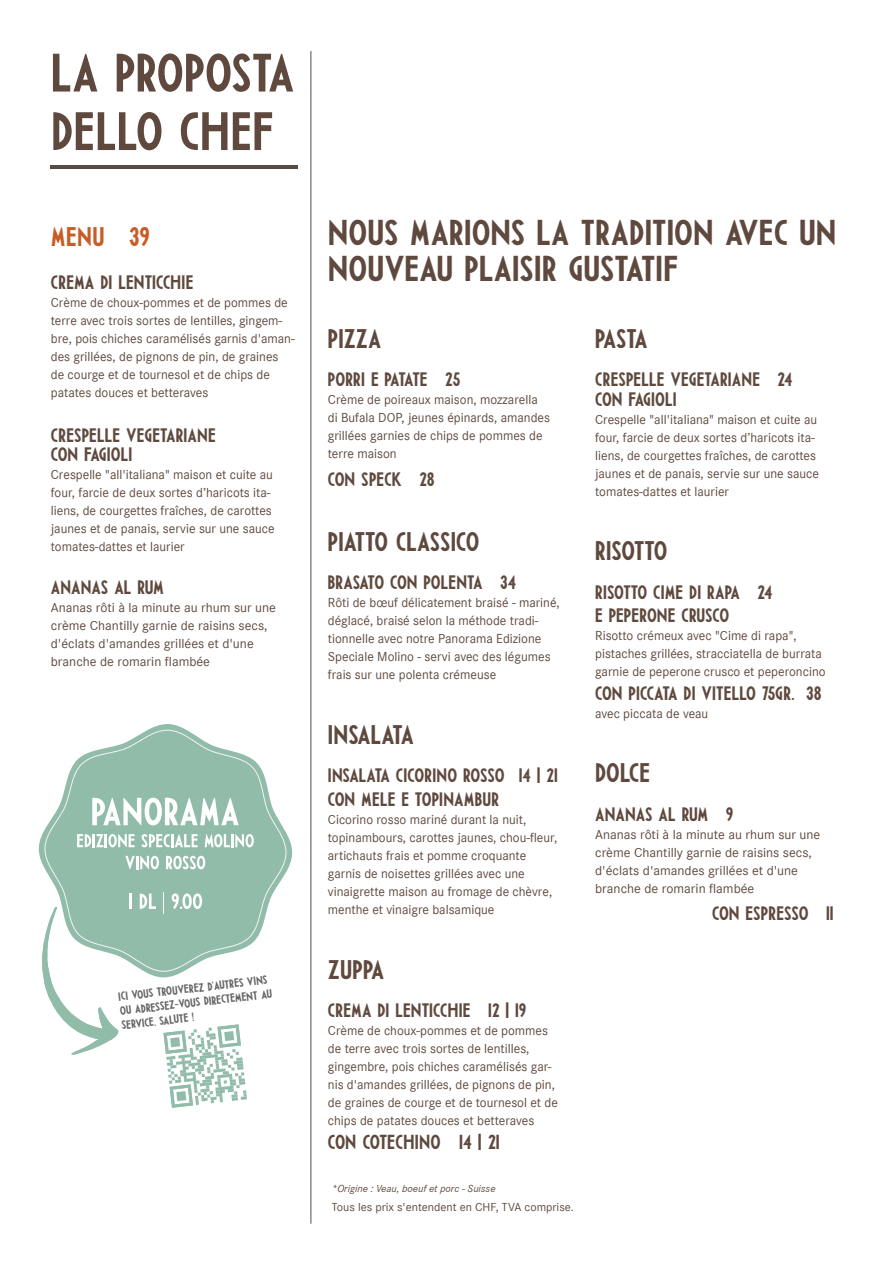
<style>
.page{position:relative;width:893px;height:1263px;background:#fff}
.page>*{position:absolute;margin:0;border:0;box-sizing:border-box;transform-origin:0 0}
.t1{font:54px/58.5px "MPI Deco";color:#5f493e}
.t2{font:36px/36px "MPI Deco";color:#5f493e;scale:1.04 1}
.t3{font:27px "MPI Deco";letter-spacing:-.005em;color:#5f493e}
.text{font:27px "MPI Deco";letter-spacing:.01em;color:#c85c26}
.t4{font:20.4px "MPI Deco";color:#5f493e}
.t5{font:19.5px/23.4px "MPI Deco";color:#5f493e}
.t6{font:13.5px/18px "Corporate S";color:#5f493e}
.t7{font:13.5px/18px "Corporate S";color:#5f493e;scale:1.04 1}
.t8{font:12px/14.5px "MPI Deco";color:#636366}
.t9{font:12px "Corporate S";color:#5f493e;scale:1.04 1}
.t10{font:italic 10.5px "Corporate S";color:#5f493e;scale:1.04 1}
</style>
<div class="page">
<hr style="left:51px;top:165px;width:247px;height:4px;background:#574c44">
<hr style="left:311px;top:51px;width:1px;height:1173px;background:#574c44">
<svg style="left:43px;top:978px;width:76px;height:77px"></svg>
<svg style="left:163px;top:1024px;width:84px;height:84px"></svg>
<svg style="left:38px;top:724px;width:254px;height:254px"></svg>
<svg style="left:45px;top:730px;width:241px;height:241px"></svg>
<svg style="left:92px;top:796px;width:147px;height:29px"></svg>
<svg style="left:77px;top:834px;width:58px;height:13px"></svg>
<svg style="left:141px;top:833px;width:57px;height:15px"></svg>
<svg style="left:205px;top:834px;width:50px;height:13px"></svg>
<svg style="left:125px;top:856px;width:35px;height:13px"></svg>
<svg style="left:166px;top:855px;width:41px;height:15px"></svg>
<svg style="left:129px;top:893px;width:2px;height:16px"></svg>
<svg style="left:140px;top:893px;width:16px;height:16px"></svg>
<svg style="left:163px;top:892px;width:1px;height:22px"></svg>
<svg style="left:170px;top:893px;width:34px;height:16px"></svg>
<p class="t1" style="left:51px;top:44px;width:245px">LA PROPOSTA<br>DELLO CHEF</p>
<p class="text" style="left:51px;top:221px;width:100px">MENU 39</p>
<p class="t5" style="left:51px;top:271px;width:144px">CREMA DI LENTICCHIE</p>
<p class="t6" style="left:51px;top:293px;width:245px">Crème de choux-pommes et de pommes de terre avec trois sortes de lentilles, gingem&shy;bre, pois chiches caramélisés garnis d'aman&shy;des grillées, de pignons de pin, de graines de courge et de tournesol et de chips de patates douces et betteraves</p>
<p class="t5" style="left:51px;top:424px;width:166px">CRESPELLE VEGETARIANE</p>
<p class="t5" style="left:51px;top:443px;width:83px">CON FAGIOLI</p>
<p class="t6" style="left:51px;top:465px;width:225px">Crespelle "all'italiana" maison et cuite au four, farcie de deux sortes d’haricots ita&shy;liens, de courgettes fraîches, de carottes jaunes et de panais, servie sur une sauce tomates-dattes et laurier</p>
<p class="t5" style="left:51px;top:575px;width:115px">ANANAS AL RUM</p>
<p class="t7" style="left:51px;top:598px;width:218px">Ananas rôti à la minute au rhum sur une crème Chantilly garnie de raisins secs, d'éclats d'amandes grillées et d'une branche de romarin flambée</p>
<p class="t8" style="left:118px;top:989px;width:154px;rotate:-6deg">ICI VOUS TROUVEREZ D'AUTRES VINS<br>OU ADRESSEZ-VOUS DIRECTEMENT AU<br>SERVICE. SALUTE !</p>
<p class="t2" style="left:328px;top:215px;width:491px">NOUS MARIONS LA TRADITION AVEC UN<br>NOUVEAU PLAISIR GUSTATIF</p>
<p class="t3" style="left:328px;top:323px;width:55px">PIZZA</p>
<p class="t5" style="left:328px;top:368px;width:134px">PORRI E PATATE 25</p>
<p class="t6" style="left:328px;top:390px;width:224px">Crème de poireaux maison, mozzarella di Bufala DOP, jeunes épinards, amandes grillées garnies de chips de pommes de terre maison</p>
<p class="t5" style="left:328px;top:468px;width:108px">CON SPECK 28</p>
<p class="t3" style="left:328px;top:526px;width:153px">PIATTO CLASSICO</p>
<p class="t5" style="left:328px;top:571px;width:190px">BRASATO CON POLENTA 34</p>
<p class="t6" style="left:328px;top:593px;width:233px">Rôti de bœuf délicatement braisé - mariné, déglacé, braisé selon la méthode tradi&shy;tionnelle avec notre Panorama Edizione Speciale Molino - servi avec des légumes frais sur une polenta crémeuse</p>
<p class="t3" style="left:328px;top:719px;width:88px">INSALATA</p>
<p class="t5" style="left:328px;top:764px;width:231px">INSALATA CICORINO ROSSO 14 | 21</p>
<p class="t5" style="left:328px;top:787px;width:173px">CON MELE E TOPINAMBUR</p>
<p class="t6" style="left:328px;top:810px;width:231px">Cicorino rosso mariné durant la nuit, topinambours, carottes jaunes, chou-fleur, artichauts frais et pomme croquante garnis de noisettes grillées avec une vinaigrette maison au fromage de chèvre, menthe et vinaigre balsamique</p>
<p class="t3" style="left:328px;top:954px;width:58px">ZUPPA</p>
<p class="t5" style="left:328px;top:999px;width:200px">CREMA DI LENTICCHIE 12 | 19</p>
<p class="t6" style="left:328px;top:1021px;width:232px">Crème de choux-pommes et de pommes de terre avec trois sortes de lentilles, gingembre, pois chiches caramélisés gar&shy;nis d'amandes grillées, de pignons de pin, de graines de courge et de tournesol et de chips de patates douces et betteraves</p>
<p class="t4" style="left:328px;top:1130px;width:174px">CON COTECHINO 14 | 21</p>
<p class="t10" style="left:332px;top:1181px;width:159px">*Origine : Veau, boeuf et porc - Suisse</p>
<p class="t9" style="left:332px;top:1199px;width:234px">Tous les prix s'entendent en CHF, TVA comprise.</p>
<p class="t3" style="left:595px;top:323px;width:54px">PASTA</p>
<p class="t5" style="left:595px;top:368px;width:199px">CRESPELLE VEGETARIANE 24</p>
<p class="t5" style="left:595px;top:387px;width:83px">CON FAGIOLI</p>
<p class="t6" style="left:595px;top:410px;width:225px">Crespelle "all'italiana" maison et cuite au four, farcie de deux sortes d’haricots ita&shy;liens, de courgettes fraîches, de carottes jaunes et de panais, servie sur une sauce tomates-dattes et laurier</p>
<p class="t3" style="left:595px;top:535px;width:74px">RISOTTO</p>
<p class="t5" style="left:595px;top:580px;width:179px">RISOTTO CIME DI RAPA 24<br>E PEPERONE CRUSCO</p>
<p class="t6" style="left:595px;top:626px;width:232px">Risotto crémeux avec "Cime di rapa", pistaches grillées, stracciatella de burrata garnie de peperone crusco et peperoncino</p>
<p class="t5" style="left:595px;top:681px;width:228px">CON PICCATA DI VITELLO 75GR. 38</p>
<p class="t6" style="left:595px;top:704px;width:115px">avec piccata de veau</p>
<p class="t3" style="left:595px;top:757px;width:57px">DOLCE</p>
<p class="t5" style="left:595px;top:802px;width:140px">ANANAS AL RUM 9</p>
<p class="t7" style="left:595px;top:825px;width:218px">Ananas rôti à la minute au rhum sur une crème Chantilly garnie de raisins secs, d'éclats d'amandes grillées et d'une branche de romarin flambée</p>
<p class="t5" style="left:712px;top:901px;width:123px">CON ESPRESSO 11</p>
</div>
